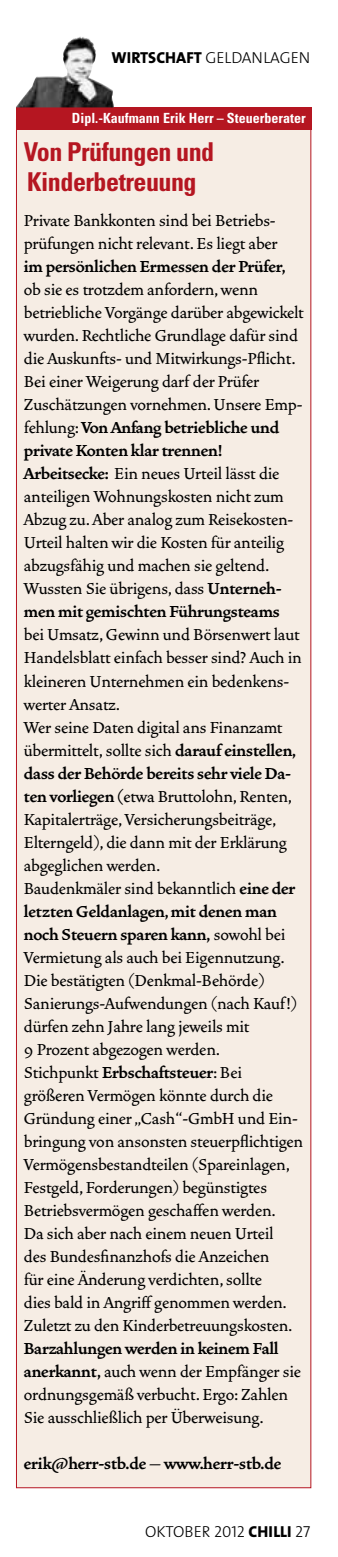
<style>
.page{position:relative;width:338px;height:1557px;background:#fff}
.page>*{position:absolute;margin:0;border:0;box-sizing:border-box;transform-origin:0 0}
.t1{font:700 condensed 26px/30px "Univers";letter-spacing:-.02em;color:#b51621}
.t2{font:500 20px/23px "Vendetta";letter-spacing:-.01em;color:#000}
.t3{font:700 20px "Vendetta";letter-spacing:-.01em;color:#000}
.t4{font:16px "The Sans Light Caps";color:#000}
.t5{font:300 16px "The Sans";color:#000}
.t6{font:800 16px "The Sans";color:#000}
.t7{font:700 condensed 14px "Univers";color:#fff}
.s1{font-weight:700}
.s2{font-family:"The Sans";font-weight:800}
</style>
<div class="page">
<div style="left:16px;top:119px;width:295px;height:1369px;background:#f6ede4;border:1px solid #b51621"></div>
<div style="left:16px;top:107px;width:295px;height:23px;background:#b51621"></div>
<img style="left:16px;top:36px;width:98px;height:71px">
<p class="t6" style="left:111px;top:44px;width:31px">WIRTSCHAFT</p>
<p class="t5" style="left:205px;top:44px;width:106px">GE LDANLAGE N</p>
<p class="t7" style="left:72px;top:110px;width:235px">Dipl.-Kaufmann Erik Herr – Steuerberater</p>
<h1 class="t1" style="left:24px;top:136px;width:192px">Von Prüfungen und<br>Kinderbetreuung</h1>
<p class="t2" style="left:24px;top:210px;width:255px">Private Bankkonten sind bei Betriebs&shy;prüfungen nicht relevant. Es liegt aber</p>
<p class="t3" style="left:24px;top:257px;width:263px">im persönlichen Ermessen der Prüfer,</p>
<p class="t2" style="left:24px;top:279px;width:281px">ob sie es trotzdem anfordern, wenn betriebliche Vorgänge darüber abgewickelt wurden. Rechtliche Grundlage dafür sind die Auskunfts- und Mitwirkungs-Pflicht.<br>Bei einer Weigerung darf der Prüfer Zuschätzungen vornehmen. Unsere Emp&shy;fehlung: <span class="s1">Von Anfang betriebliche und private Konten klar trennen!<br>Arbeitsecke:</span> Ein neues Urteil lässt die anteiligen Wohnungskosten nicht zum Abzug zu. Aber analog zum Reisekosten-Urteil halten wir die Kosten für anteilig abzugsfähig und machen sie geltend.<br>Wussten Sie übrigens, dass <span class="s1">Unterneh&shy;men mit gemischten Führungsteams</span></p>
<p class="t2" style="left:24px;top:624px;width:280px">bei Umsatz, Gewinn und Börsenwert laut Handelsblatt einfach besser sind? Auch in kleineren Unternehmen ein bedenkens&shy;werter Ansatz.<br>Wer seine Daten digital ans Finanzamt übermittelt, sollte sich <span class="s1">darauf einstellen, dass der Behörde bereits sehr viele Da&shy;ten vorliegen (</span>etwa Bruttolohn, Renten, Kapitalerträge, Versicherungsbeiträge, Elterngeld), die dann mit der Erklärung abgeglichen werden.<br>Baudenkmäler sind bekanntlich <span class="s1">eine der letzten Geldanlagen, mit denen man noch Steuern sparen kann,</span> sowohl bei Vermietung als auch bei Eigennutzung.<br>Die bestätigten (Denkmal-Behörde)<br>Sanierungs-Aufwendungen (nach Kauf!) dürfen zehn Jahre lang jeweils mit<br>9 Prozent abgezogen werden.<br>Stichpunkt <span class="s1">Erbschaftsteuer</span>: Bei größeren Vermögen könnte durch die Gründung einer „Cash“-GmbH und Ein&shy;bringung von ansonsten steuerpflichtigen Vermögensbestandteilen (Spareinlagen, Festgeld, Forderungen) begünstigtes Betriebsvermögen geschaffen werden.<br>Da sich aber nach einem neuen Urteil<br>des Bundesfinanzhofs die Anzeichen<br>für eine Änderung verdichten, sollte<br>dies bald in Angriff genommen werden.<br>Zuletzt zu den Kinderbetreuungskosten.</p>
<p class="t2" style="left:24px;top:1337px;width:278px"><span class="s1">Barzahlungen werden in keinem Fall anerkannt,</span> auch wenn der Empfänger sie ordnungsgemäß verbucht. Ergo: Zahlen Sie ausschließlich per Überweisung.</p>
<p class="t3" style="left:24px;top:1453px;width:258px">erik@herr-stb.de – www.herr-stb.de</p>
<p class="t4" style="left:145px;top:1518px;width:166px">OKTOBER 2012 <span class="s2">CHILLI</span> 27</p>
</div>
